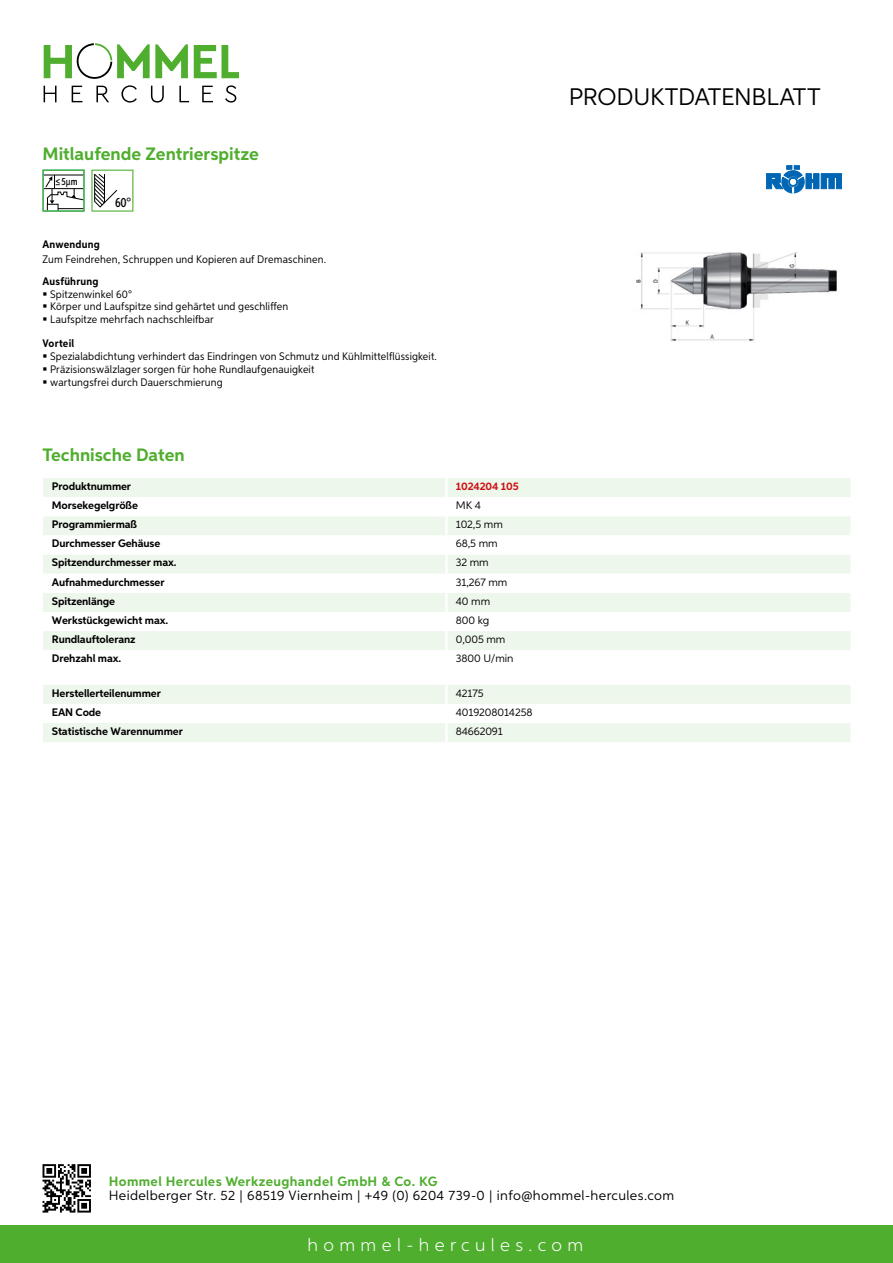
<style>
.page{position:relative;width:893px;height:1263px;background:#fff}
.page>*{position:absolute;margin:0;border:0;box-sizing:border-box;transform-origin:0 0}
.t1{font:24px "Aspira";letter-spacing:-.01em;color:#000}
.t2{font:700 18px "Aspira";color:#50ae2f}
.t3{font:300 18px "Aspira";letter-spacing:.3em;color:#fff}
.t4{font:13.5px "Aspira";letter-spacing:.03em;color:#000}
.t5{font:700 13.5px "Aspira";letter-spacing:.03em;color:#50ae2f}
.t6{font:500 13.35px "Aspira XX Nar";color:#000}
.t7{font:10.95px/12.8px "Aspira Nar";letter-spacing:.015em;color:#000}
.t8{font:700 10.95px "Aspira";letter-spacing:-.01em;color:#000}
.t9{font:10.95px "Aspira";letter-spacing:-.01em;color:#000}
.t10{font:700 10.95px "Aspira Nar";letter-spacing:.02em;color:#000}
.t11{font:700 10.95px "Aspira";letter-spacing:-.01em;color:#cd1013}
.t12{font:500 10.35px "Aspira XX Nar";color:#000}
</style>
<div class="page">
<div style="left:0;top:1226px;width:893px;height:37px;background:#50ae2f"></div>
<svg style="left:43px;top:1164px;width:48px;height:48px"></svg>
<svg style="left:194px;top:45px;width:45px;height:33px"></svg>
<svg style="left:44px;top:43px;width:144px;height:36px"></svg>
<svg style="left:44px;top:86px;width:13px;height:16px"></svg>
<svg style="left:72px;top:86px;width:10px;height:16px"></svg>
<svg style="left:96px;top:86px;width:13px;height:16px"></svg>
<svg style="left:121px;top:85px;width:16px;height:18px"></svg>
<svg style="left:151px;top:86px;width:13px;height:17px"></svg>
<svg style="left:179px;top:86px;width:10px;height:16px"></svg>
<svg style="left:202px;top:86px;width:11px;height:16px"></svg>
<svg style="left:225px;top:85px;width:11px;height:18px"></svg>
<div style="left:43px;top:478px;width:807px;height:19px;background:#eef7eb"></div>
<svg style="left:43px;top:516px;width:807px;height:134px;fill:#eef7eb"></svg>
<hr style="left:445px;top:478px;width:3px;height:19px;background:#fff">
<hr style="left:445px;top:516px;width:3px;height:19px;background:#fff">
<hr style="left:445px;top:535px;width:3px;height:20px;background:#fff">
<hr style="left:445px;top:555px;width:3px;height:19px;background:#fff">
<hr style="left:445px;top:574px;width:3px;height:19px;background:#fff">
<hr style="left:445px;top:593px;width:3px;height:19px;background:#fff">
<hr style="left:445px;top:612px;width:3px;height:19px;background:#fff">
<hr style="left:445px;top:631px;width:3px;height:19px;background:#fff">
<svg style="left:43px;top:685px;width:807px;height:57px"></svg>
<hr style="left:445px;top:723px;width:3px;height:19px;background:#fff">
<svg style="left:43px;top:170px;width:42px;height:42px"></svg>
<svg style="left:91px;top:170px;width:42px;height:42px"></svg>
<img style="left:636px;top:252px;width:201px;height:90px">
<svg style="left:766px;top:166px;width:76px;height:27px"></svg>
<h2 class="t2" style="left:43px;top:142px;width:218px">Mitlaufende Zentrierspitze</h2>
<p class="t12" style="left:55px;top:175px;width:24px">≤5µm</p>
<p class="t6" style="left:115px;top:195px;width:18px">60°</p>
<p class="t10" style="left:43px;top:237px;width:59px">Anwendung</p>
<p class="t7" style="left:43px;top:252px;width:285px">Zum Feindrehen, Schruppen und Kopieren auf Dremaschinen.</p>
<p class="t10" style="left:43px;top:274px;width:58px">Ausführung</p>
<p class="t7" style="left:50px;top:287px;width:240px">Spitzenwinkel 60°<br>Körper und Laufspitze sind gehärtet und geschliffen<br>Laufspitze mehrfach nachschleifbar</p>
<p class="t10" style="left:43px;top:337px;width:33px">Vorteil</p>
<p class="t7" style="left:50px;top:350px;width:388px">Spezialabdichtung verhindert das Eindringen von Schmutz und Kühlmittelflüssigkeit.<br>Präzisionswälzlager sorgen für hohe Rundlaufgenauigkeit<br>wartungsfrei durch Dauerschmierung</p>
<h2 class="t2" style="left:43px;top:444px;width:144px">Technische Daten</h2>
<p class="t8" style="left:52px;top:479px;width:81px">Produktnummer</p>
<p class="t11" style="left:456px;top:479px;width:64px">1024204 105</p>
<p class="t8" style="left:52px;top:499px;width:88px">Morsekegelgröße</p>
<p class="t9" style="left:456px;top:499px;width:27px">MK 4</p>
<p class="t8" style="left:52px;top:518px;width:87px">Programmiermaß</p>
<p class="t9" style="left:456px;top:518px;width:49px">102,5 mm</p>
<p class="t8" style="left:52px;top:537px;width:110px">Durchmesser Gehäuse</p>
<p class="t9" style="left:456px;top:537px;width:43px">68,5 mm</p>
<p class="t8" style="left:52px;top:556px;width:126px">Spitzendurchmesser max.</p>
<p class="t9" style="left:456px;top:556px;width:34px">32 mm</p>
<p class="t8" style="left:52px;top:575px;width:114px">Aufnahmedurchmesser</p>
<p class="t9" style="left:456px;top:575px;width:53px">31,267 mm</p>
<p class="t8" style="left:52px;top:594px;width:65px">Spitzenlänge</p>
<p class="t9" style="left:456px;top:594px;width:36px">40 mm</p>
<p class="t8" style="left:52px;top:613px;width:118px">Werkstückgewicht max.</p>
<p class="t9" style="left:456px;top:613px;width:35px">800 kg</p>
<p class="t8" style="left:52px;top:632px;width:85px">Rundlauftoleranz</p>
<p class="t9" style="left:456px;top:633px;width:51px">0,005 mm</p>
<p class="t8" style="left:52px;top:652px;width:71px">Drehzahl max.</p>
<p class="t9" style="left:456px;top:652px;width:59px">3800 U/min</p>
<p class="t8" style="left:52px;top:686px;width:111px">Herstellerteilenummer</p>
<p class="t9" style="left:456px;top:686px;width:29px">42175</p>
<p class="t8" style="left:52px;top:705px;width:51px">EAN Code</p>
<p class="t9" style="left:456px;top:705px;width:78px">4019208014258</p>
<p class="t8" style="left:52px;top:724px;width:132px">Statistische Warennummer</p>
<p class="t9" style="left:456px;top:724px;width:48px">84662091</p>
<h1 class="t1" style="left:569px;top:82px;width:253px">Produktdatenblatt</h1>
<p class="t5" style="left:109px;top:1172px;width:330px">Hommel Hercules Werkzeughandel GmbH &amp; Co. KG</p>
<p class="t4" style="left:109px;top:1187px;width:567px">Heidelberger Str. 52 | 68519 Viernheim | +49 (0) 6204 739-0 | info@hommel-hercules.com</p>
<h2 class="t3" style="left:307px;top:1234px;width:277px">hommel-hercules.com</h2>
</div>
